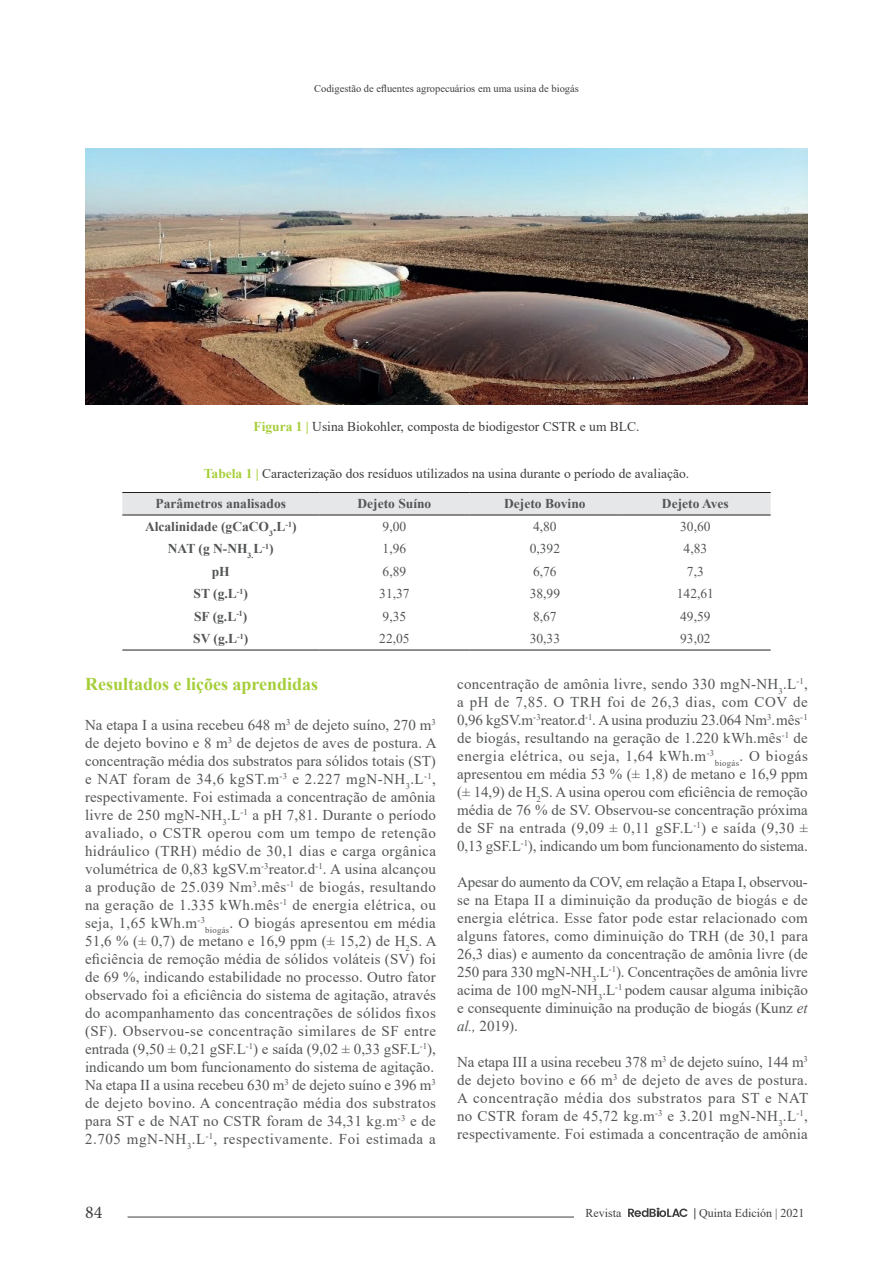
<style>
.page{position:relative;width:893px;height:1263px;background:#fff}
.page>*{position:absolute;margin:0;border:0;box-sizing:border-box;transform-origin:0 0}
.t1{font:700 18px "Times New Roman";color:#a6ce39}
.t2{font:18px "Minion Pro";color:#3e3e3f}
.t3{font:15px/18px "Times New Roman";letter-spacing:.01em;color:#545557;text-align:justify}
.t4{font:13.5px "Times New Roman";color:#3e3e3f}
.t5{font:700 13.5px "Times New Roman";color:#545557}
.t6{font:13.5px "Times New Roman";color:#545557}
.t7{font:12px "Times New Roman";color:#3e3e3f}
.t8{font:10.5px "Times New Roman";color:#3e3e3f}
.s1{font-weight:700;color:#a6ce39}
.s2{font-style:italic}
.s3{font-family:"Auto 1 Regular LF";color:#231f20}
</style>
<div class="page">
<svg style="left:628px;top:1208px;width:60px;height:9px"></svg>
<hr style="left:128px;top:1217px;width:446px;height:1px;background:#3e3e3f">
<img style="left:85px;top:149px;width:723px;height:256px">
<div style="left:122px;top:493px;width:649px;height:22px;background:#e6e7e9"></div>
<hr style="left:122px;top:492px;width:197px;height:1px;background:#231f20">
<hr style="left:319px;top:492px;width:151px;height:1px;background:#231f20">
<hr style="left:470px;top:492px;width:150px;height:1px;background:#231f20">
<hr style="left:620px;top:492px;width:151px;height:1px;background:#231f20">
<hr style="left:122px;top:515px;width:197px;height:1px;background:#231f20">
<hr style="left:319px;top:515px;width:151px;height:1px;background:#231f20">
<hr style="left:470px;top:515px;width:150px;height:1px;background:#231f20">
<hr style="left:620px;top:515px;width:151px;height:1px;background:#231f20">
<hr style="left:122px;top:650px;width:197px;height:1px;background:#231f20">
<hr style="left:319px;top:650px;width:151px;height:1px;background:#231f20">
<hr style="left:470px;top:650px;width:150px;height:1px;background:#231f20">
<hr style="left:620px;top:650px;width:151px;height:1px;background:#231f20">
<p class="t8" style="left:314px;top:81px;width:266px">Codigestão de efluentes agropecuários em uma usina de biogás</p>
<p class="t4" style="left:253px;top:417px;width:388px"><span class="s1">Figura 1 |</span> Usina Biokohler, composta de biodigestor CSTR e um BLC.</p>
<p class="t4" style="left:204px;top:464px;width:487px"><span class="s1">Tabela 1 |</span> Caracterização dos resíduos utilizados na usina durante o período de avaliação.</p>
<p class="t5" style="left:155px;top:494px;width:132px">Parâmetros analisados</p>
<p class="t5" style="left:357px;top:494px;width:75px">Dejeto Suíno</p>
<p class="t5" style="left:504px;top:494px;width:83px">Dejeto Bovino</p>
<p class="t5" style="left:662px;top:494px;width:68px">Dejeto Aves</p>
<p class="t5" style="left:145px;top:517px;width:153px">Alcalinidade (gCaCO<sub>3</sub>.L<sup>-1</sup>)</p>
<p class="t6" style="left:383px;top:517px;width:25px">9,00</p>
<p class="t6" style="left:533px;top:517px;width:25px">4,80</p>
<p class="t6" style="left:680px;top:517px;width:32px">30,60</p>
<p class="t5" style="left:168px;top:539px;width:107px">NAT (g N-NH<sub>3.</sub>L<sup>-1</sup>)</p>
<p class="t6" style="left:383px;top:539px;width:25px">1,96</p>
<p class="t6" style="left:530px;top:539px;width:32px">0,392</p>
<p class="t6" style="left:684px;top:539px;width:25px">4,83</p>
<p class="t5" style="left:212px;top:562px;width:20px">pH</p>
<p class="t6" style="left:383px;top:562px;width:25px">6,89</p>
<p class="t6" style="left:533px;top:562px;width:25px">6,76</p>
<p class="t6" style="left:687px;top:562px;width:18px">7,3</p>
<p class="t5" style="left:194px;top:584px;width:56px">ST (g.L<sup>-1</sup>)</p>
<p class="t6" style="left:379px;top:584px;width:32px">31,37</p>
<p class="t6" style="left:530px;top:584px;width:32px">38,99</p>
<p class="t6" style="left:677px;top:584px;width:39px">142,61</p>
<p class="t5" style="left:194px;top:607px;width:55px">SF (g.L<sup>-1</sup>)</p>
<p class="t6" style="left:383px;top:607px;width:25px">9,35</p>
<p class="t6" style="left:533px;top:607px;width:25px">8,67</p>
<p class="t6" style="left:680px;top:607px;width:32px">49,59</p>
<p class="t5" style="left:193px;top:629px;width:57px">SV (g.L<sup>-1</sup>)</p>
<p class="t6" style="left:379px;top:629px;width:32px">22,05</p>
<p class="t6" style="left:530px;top:629px;width:32px">30,33</p>
<p class="t6" style="left:680px;top:629px;width:32px">93,02</p>
<p class="t1" style="left:85px;top:671px;width:235px">Resultados e lições aprendidas</p>
<p class="t3" style="left:85px;top:715px;width:353px;text-align:left">Na etapa I a usina recebeu 648 m<sup>3</sup> de dejeto suíno, 270 m<sup>3 </sup>de dejeto bovino e 8 m<sup>3</sup> de dejetos de aves de postura. A concentração média dos substratos para sólidos totais (ST) e NAT foram de 34,6 kgST.m<sup>-3</sup> e 2.227 mgN-NH<sub>3</sub>.L<sup>-1</sup>, respectivamente. Foi estimada a concentração de amônia livre de 250 mgN-NH<sub>3</sub>.L<sup>-1</sup> a pH 7,81. Durante o período avaliado, o CSTR operou com um tempo de retenção hidráulico (TRH) médio de 30,1 dias e carga orgânica volumétrica de 0,83 kgSV.m<sup>-3</sup>reator.d<sup>-1</sup>. A usina alcançou a produção de 25.039 Nm<sup>3</sup>.mês<sup>-1</sup> de biogás, resultando na geração de 1.335 kWh.mês<sup>-1</sup> de energia elétrica, ou seja, 1,65 kWh.m<sup>-3</sup><sub>biogás</sub>. O biogás apresentou em média 51,6 % (± 0,7) de metano e 16,9 ppm (± 15,2) de H<sub>2</sub>S. A eficiência de remoção média de sólidos voláteis (SV) foi de 69 %, indicando estabilidade no processo. Outro fator observado foi a eficiência do sistema de agitação, através do acompanhamento das concentrações de sólidos fixos (SF). Observou-se concentração similares de SF entre entrada (9,50 ± 0,21 gSF.L<sup>-1</sup>) e saída (9,02 ± 0,33 gSF.L<sup>-1</sup>), indicando um bom funcionamento do sistema de agitação.<br>Na etapa II a usina recebeu 630 m<sup>3</sup> de dejeto suíno e 396 m<sup>3 </sup>de dejeto bovino. A concentração média dos substratos para ST e de NAT no CSTR foram de 34,31 kg.m<sup>-3</sup> e de 2.705 mgN-NH<sub>3</sub>.L<sup>-1</sup>, respectivamente. Foi estimada a</p>
<p class="t3" style="left:457px;top:674px;width:352px">concentração de amônia livre, sendo 330 mgN-NH<sub>3</sub>.L<sup>-1</sup>, a pH de 7,85. O TRH foi de 26,3 dias, com COV de 0,96 kgSV.m<sup>-</sup> <sup>3</sup>reator.d<sup>-1</sup>. A usina produziu 23.064 Nm<sup>3</sup>. mês<sup>-</sup> <sup>1 </sup>de biogás, resultando na geração de 1.220 kWh.mês<sup>-1</sup> de energia elétrica, ou seja, 1,64 kWh.m<sup>-3</sup><sub>biogás</sub>. O biogás apresentou em média 53 % (± 1,8) de metano e 16,9 ppm (± 14,9) de H<sub>2</sub>S. A usina operou com eficiência de remoção média de 76 % de SV. Observou-se concentração próxima de SF na entrada (9,09 ± 0,11 gSF.L<sup>-1</sup>) e saída (9,30 ± 0,13 gSF.L<sup>-1</sup>), indicando um bom funcionamento do sistema.</p>
<p class="t3" style="left:457px;top:872px;width:352px">Apesar do aumento da COV, em relação a Etapa I, observou&shy;se na Etapa II a diminuição da produção de biogás e de energia elétrica. Esse fator pode estar relacionado com alguns fatores, como diminuição do TRH (de 30,1 para 26,3 dias) e aumento da concentração de amônia livre (de 250 para 330 mgN-NH<sub>3</sub>.L<sup>-1</sup>). Concentrações de amônia livre acima de 100 mgN-NH<sub>3</sub>.L<sup>-1</sup> podem causar alguma inibição e consequente diminuição na produção de biogás (Kunz <span class="s2">et al.,</span> 2019).</p>
<p class="t3" style="left:457px;top:1052px;width:353px">Na etapa III a usina recebeu 378 m<sup>3</sup> de dejeto suíno, 144 m<sup>3 </sup>de dejeto bovino e 66 m<sup>3</sup> de dejeto de aves de postura.<br>A concentração média dos substratos para ST e NAT no CSTR foram de 45,72 kg.m<sup>-3</sup> e 3.201 mgN-NH<sub>3</sub>.L<sup>-1</sup>, respectivamente. Foi estimada a concentração de amônia</p>
<p class="t2" style="left:85px;top:1200px;width:19px">84</p>
<p class="t7" style="left:585px;top:1204px;width:37px">Revista</p>
<p class="t7" style="left:693px;top:1204px;width:113px"><span class="s3">|</span> Quinta Edición | 2021</p>
</div>
